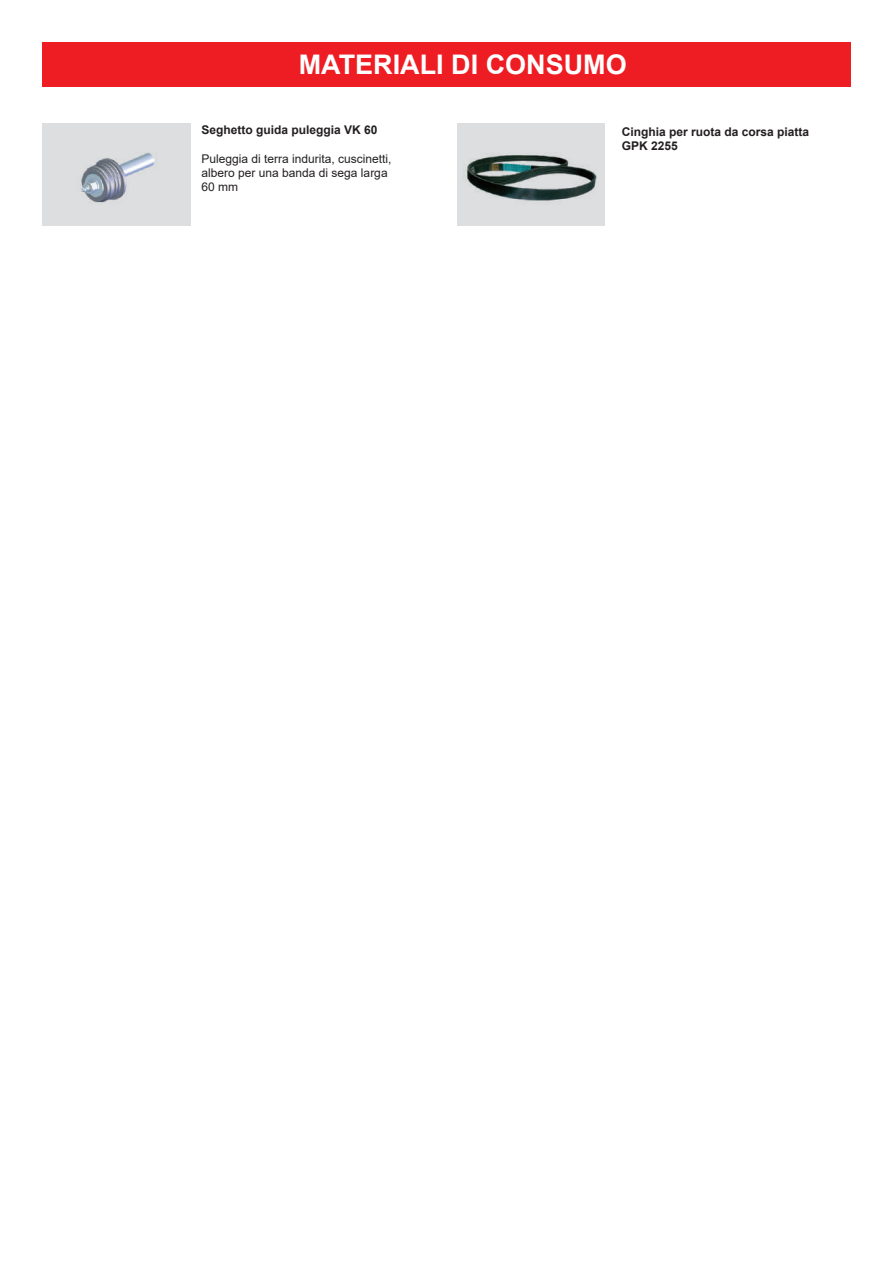
<style>
.page{position:relative;width:893px;height:1263px;background:#fff}
.page>*{position:absolute;margin:0;border:0;box-sizing:border-box;transform-origin:0 0}
.t1{font:700 27px "Arial";color:#fff}
.t2{font:12px/14.4px "Arial";color:#231f20}
.t3{font:700 12px/14.4px "Arial";color:#231f20}
</style>
<div class="page">
<div style="left:42px;top:43px;width:809px;height:44px;background:#ee1d23"></div>
<img style="left:43px;top:124px;width:148px;height:102px">
<img style="left:457px;top:124px;width:147px;height:101px">
<h1 class="t1" style="left:299px;top:45px;width:329px">MATERIALI DI CONSUMO</h1>
<p class="t3" style="left:202px;top:123px;width:178px">Seghetto guida puleggia VK 60</p>
<p class="t2" style="left:202px;top:151px;width:192px">Puleggia di terra indurita, cuscinetti, albero per una banda di sega larga<br>60 mm</p>
<p class="t3" style="left:622px;top:125px;width:189px">Cinghia per ruota da corsa piatta<br>GPK 2255</p>
</div>
